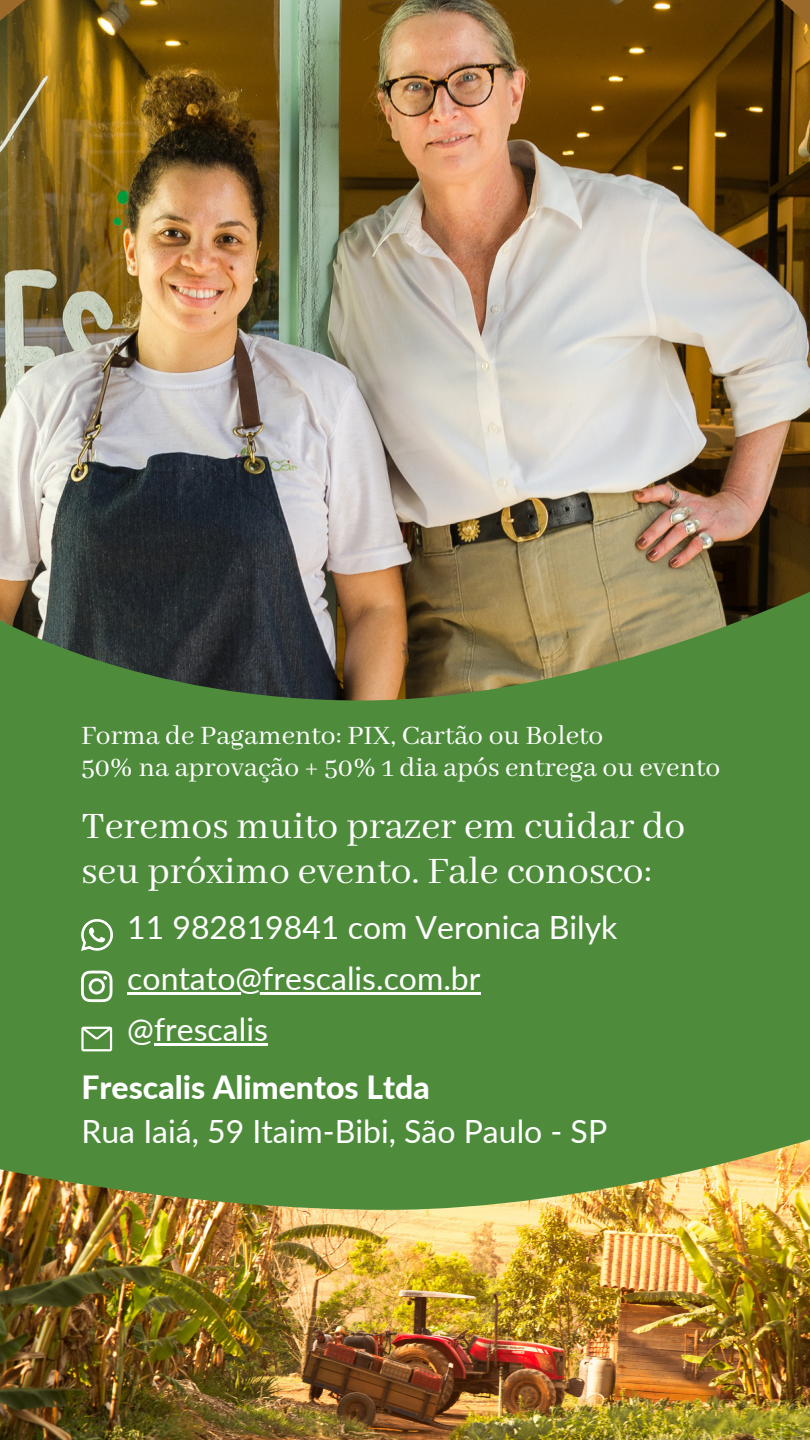
<style>
.page{position:relative;width:810px;height:1440px;background:#fff}
.page>*{position:absolute;margin:0;border:0;box-sizing:border-box;transform-origin:0 0}
.t1{font:41.6px/45px "Abhaya Libre";color:#fff}
.t2{font:32px/51px "Lato";color:#fff}
.t3{font:800 32px "Lato";color:#fff}
.t4{font:29.6px/32.2px "Abhaya Libre";color:#fff}
</style>
<div class="page">
<img style="left:0;top:1210px;width:810px;height:230px">
<img style="left:0;top:0;width:810px;height:592px">
<svg style="left:0;top:592px;width:810px;height:618px;fill:#4e8c3c"></svg>
<hr style="left:127px;top:992px;width:354px;height:3px;background:#fff">
<hr style="left:154px;top:1043px;width:114px;height:3px;background:#fff">
<svg style="left:81px;top:971px;width:31px;height:31px"></svg>
<svg style="left:81px;top:1027px;width:31px;height:24px"></svg>
<img style="left:81px;top:919px;width:32px;height:32px">
<p class="t4" style="left:81px;top:721px;width:641px">Forma de Pagamento: PIX, Cartão ou Boleto<br>50% na aprovação + 50% 1 dia após entrega ou evento</p>
<h1 class="t1" style="left:81px;top:805px;width:605px">Teremos muito prazer em cuidar do seu próximo evento. Fale conosco:</h1>
<p class="t2" style="left:127px;top:901px;width:492px">11 982819841 com Veronica Bilyk contato@frescalis.com.br @frescalis</p>
<p class="t3" style="left:81px;top:1067px;width:350px">Frescalis Alimentos Ltda</p>
<p class="t2" style="left:81px;top:1105px;width:527px">Rua Iaiá, 59 Itaim-Bibi, São Paulo - SP</p>
</div>
